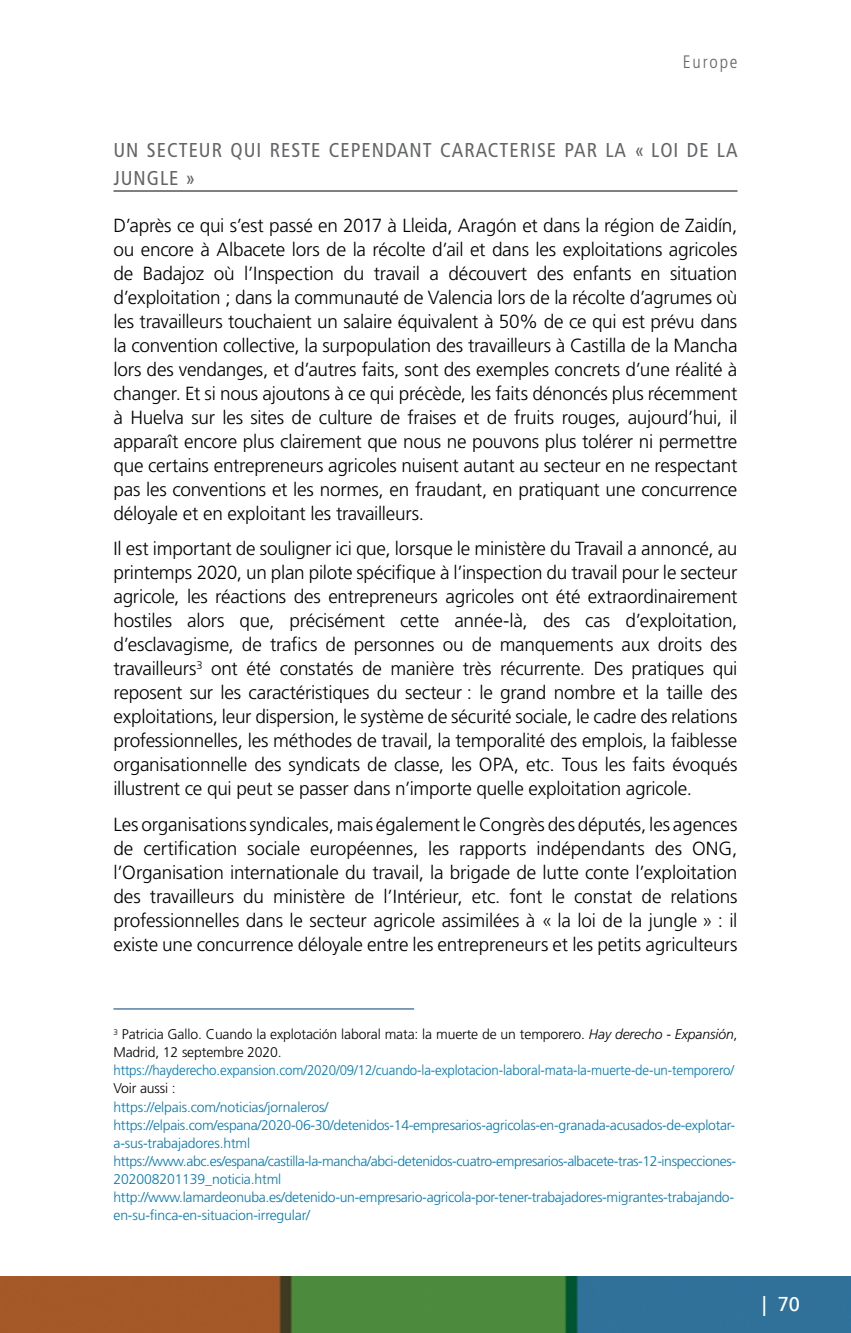
<style>
.page{position:relative;width:851px;height:1333px;background:#fff}
.page>*{position:absolute;margin:0;border:0;box-sizing:border-box;transform-origin:0 0}
.t1{font:condensed 20px "Frutiger";letter-spacing:.05em;color:#636466}
.t2{font:20px "Frutiger LT";color:#fff}
.t3{font:300 19px/24px "Frutiger";letter-spacing:-.01em;color:#000;text-align:justify}
.t4{font:300 condensed 18px "Frutiger";letter-spacing:.1em;color:#636466}
.t5{font:300 14px/18px "Frutiger";letter-spacing:-.02em;color:#0079b5}
.t6{font:300 14px/18px "Frutiger";letter-spacing:-.01em;color:#000}
.t7{font:300 14px "Frutiger";letter-spacing:-.02em;color:#0079b5;scale:.95 1}
.s1{font-style:italic}
</style>
<div class="page">
<img style="left:0;top:1276px;width:851px;height:56px">
<hr style="left:113px;top:190px;width:624px;height:1px;background:#000">
<hr style="left:113px;top:1008px;width:301px;height:1px;background:#004075">
<p class="t4" style="left:682px;top:51px;width:56px">Europe</p>
<p class="t1" style="left:113px;top:138px;width:296px">UN SECTEUR QU I RESTE CEPENDANT</p>
<p class="t1" style="left:440px;top:138px;width:13px">CARACT</p>
<p class="t1" style="left:509px;top:138px;width:67px">ERISE PAR</p>
<p class="t1" style="left:605px;top:138px;width:133px">LA « LOI DE LA</p>
<p class="t1" style="left:113px;top:166px;width:12px">JUNG</p>
<p class="t1" style="left:160px;top:166px;width:37px">LE »</p>
<p class="t3" style="left:113px;top:213px;width:625px">D’après ce qui s’est passé en 2017 à Lleida, Aragón et dans la région de Zaidín, ou encore à Albacete lors de la récolte d’ail et dans les exploitations agricoles de Badajoz où l’Inspection du travail a découvert des enfants en situation d’exploitation ; dans la communauté de Valencia lors de la récolte d’agrumes où les travailleurs touchaient un salaire équivalent à 50% de ce qui est prévu dans la convention collective, la surpopulation des travailleurs à Castilla de la Mancha lors des vendanges, et d’autres faits, sont des exemples concrets d’une réalité à changer. Et si nous ajoutons à ce qui précède, les faits dénoncés plus récemment à Huelva sur les sites de culture de fraises et de fruits rouges, aujourd’hui, il apparaît encore plus clairement que nous ne pouvons plus tolérer ni permettre que certains entrepreneurs agricoles nuisent autant au secteur en ne respectant pas les conventions et les normes, en fraudant, en pratiquant une concurrence déloyale et en exploitant les travailleurs.</p>
<p class="t3" style="left:113px;top:536px;width:625px">Il est important de souligner ici que, lorsque le ministère du Travail a annoncé, au printemps 2020, un plan pilote spécifique à l’inspection du travail pour le secteur agricole, les réactions des entrepreneurs agricoles ont été extraordinairement hostiles alors que, précisément cette année-là, des cas d’exploitation, d’esclavagisme, de trafics de personnes ou de manquements aux droits des travailleurs<sup>3</sup> ont été constatés de manière très récurrente. Des pratiques qui reposent sur les caractéristiques du secteur : le grand nombre et la taille des exploitations, leur dispersion, le système de sécurité sociale, le cadre des relations professionnelles, les méthodes de travail, la temporalité des emplois, la faiblesse organisationnelle des syndicats de classe, les OPA, etc. Tous les faits évoqués illustrent ce qui peut se passer dans n’importe quelle exploitation agricole.</p>
<p class="t3" style="left:113px;top:811px;width:625px">Les organisations syndicales, mais également le Congrès des députés, les agences de certification sociale européennes, les rapports indépendants des ON G, l’Organisation internationale du travail, la brigade de lutte conte l’exploitation des travailleurs du ministère de l’Intérieur, etc. font le constat de relations professionnelles dans le secteur agricole assimilées à « la loi de la jungle » : il existe une concurrence déloyale entre les entrepreneurs et les petits agriculteurs</p>
<p class="t6" style="left:113px;top:1025px;width:625px"><sup>3</sup> Patricia Gallo. Cuando la explotación laboral mata: la muerte de un temporero. <span class="s1">Hay derecho - Expansión</span>,<br>Madrid, 12 septembre 2020.</p>
<p class="t7" style="left:113px;top:1062px;width:654px">https://hayderecho.expansion.com/2020/09/12/cuando-la-explotacion-laboral-mata-la-muerte-de-un-temporero/</p>
<p class="t6" style="left:113px;top:1079px;width:64px">Voir aussi :</p>
<p class="t5" style="left:113px;top:1097px;width:624px">https://elpais.com/noticias/jornaleros/ https://elpais.com/espana/2020-06-30/detenidos-14-empresarios-agricolas-en-granada-acusados-de-explotar&shy;a-sus-trabajadores.html https://www.abc.es/espana/castilla-la-mancha/abci-detenidos-cuatro-empresarios-albacete-tras-12-inspecciones-202008201139_noticia.html http://www.lamardeonuba.es/detenido-un-empresario-agricola-por-tener-trabajadores-migrantes-trabajando&shy;en-su-finca-en-situacion-irregular/</p>
<p class="t2" style="left:762px;top:1292px;width:39px">| 70</p>
</div>
